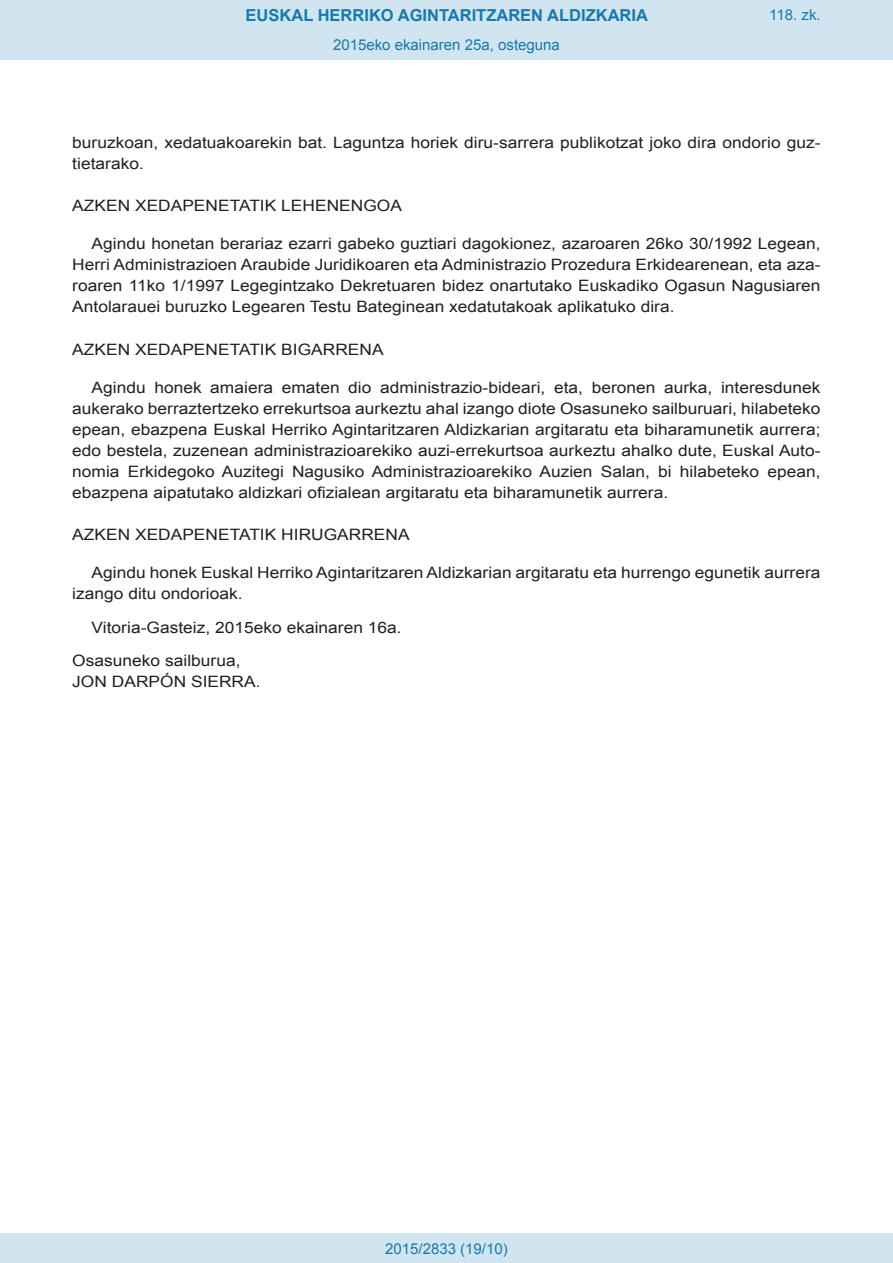
<style>
.page{position:relative;width:893px;height:1263px;background:#fff}
.page>*{position:absolute;margin:0;border:0;box-sizing:border-box;transform-origin:0 0}
.t1{font:700 16.5px "Arial";color:#1879ad}
.BOPVDetalle{font:15.6px/21px "Arial";color:#231f20;scale:1.11 1}
.BOPVDisposicion{font:15.6px "Arial";color:#231f20;scale:1.11 1}
.BOPVFirmaLugFec{font:15.6px "Arial";color:#231f20;scale:1.11 1}
.BOPVFirmaPuesto{font:15.6px "Arial";color:#231f20;scale:1.11 1}
.BOPVFirmaNombre{font:15.6px "Arial";color:#231f20;scale:1.11 1}
.Paginacion_Centro{font:15px "Arial";color:#1879ad}
</style>
<div class="page">
<div style="left:0;top:0;width:893px;height:60px;background:#d0e5f0"></div>
<div style="left:0;top:1233px;width:893px;height:30px;background:#d0e5f0"></div>
<p class="t1" style="left:246px;top:4px;width:404px">EUSKAL HERRIKO AGINTARITZAREN ALDIZKARIA</p>
<p class="Paginacion_Centro" style="left:333px;top:35px;width:228px">2015eko ekainaren 25a, osteguna</p>
<p class="Paginacion_Centro" style="left:769px;top:5px;width:53px">118. zk.</p>
<p class="BOPVDetalle" style="left:72px;top:132px;width:676px">buruzkoan, xedatuakoarekin bat. Laguntza horiek diru-sarrera publikotzat joko dira ondorio guz&shy;tietarako.</p>
<p class="BOPVDisposicion" style="left:72px;top:196px;width:298px">AZKEN XEDAPENETATIK LEHENENGOA</p>
<p class="BOPVDetalle" style="left:72px;top:234px;width:676px;text-align:justify;text-indent:19px">Agindu honetan berariaz ezarri gabeko guztiari dagokionez, azaroaren 26ko 30/1992 Legean, Herri Administrazioen Araubide Juridikoaren eta Administrazio Prozedura Erkidearenean, eta aza&shy;roaren 11ko 1/1997 Legegintzako Dekretuaren bidez onartutako Euskadiko Ogasun Nagusiaren Antolarauei buruzko Legearen Testu Bateginean xedatutakoak aplikatuko dira.</p>
<p class="BOPVDisposicion" style="left:72px;top:339px;width:282px">AZKEN XEDAPENETATIK BIGARRENA</p>
<p class="BOPVDetalle" style="left:72px;top:377px;width:676px;text-align:justify;text-indent:19px">Agindu honek amaiera ematen dio administrazio-bideari, eta, beronen aurka, interesdunek aukerako berraztertzeko errekurtsoa aurkeztu ahal izango diote Osasuneko sailburuari, hilabeteko epean, ebazpena Euskal Herriko Agintaritzaren Aldizkarian argitaratu eta biharamunetik aurrera; edo bestela, zuzenean administrazioarekiko auzi-errekurtsoa aurkeztu ahalko dute, Euskal Auto&shy;nomia Erkidegoko Auzitegi Nagusiko Administrazioarekiko Auzien Salan, bi hilabeteko epean, ebazpena aipatutako aldizkari ofizialean argitaratu eta biharamunetik aurrera.</p>
<p class="BOPVDisposicion" style="left:72px;top:524px;width:305px">AZKEN XEDAPENETATIK HIRUGARRENA</p>
<p class="BOPVDetalle" style="left:72px;top:562px;width:676px;text-indent:19px">Agindu honek Euskal Herriko Agintaritzaren Aldizkarian argitaratu eta hurrengo egunetik aurrera izango ditu ondorioak.</p>
<p class="BOPVFirmaLugFec" style="left:92px;top:617px;width:281px">Vitoria-Gasteiz, 2015eko ekainaren 16a.</p>
<p class="BOPVFirmaPuesto" style="left:72px;top:651px;width:153px">Osasuneko sailburua,</p>
<p class="BOPVFirmaNombre" style="left:72px;top:672px;width:171px">JON DARPÓN SIERRA.</p>
<p class="Paginacion_Centro" style="left:385px;top:1238px;width:124px">2015/2833 (19/10)</p>
</div>
